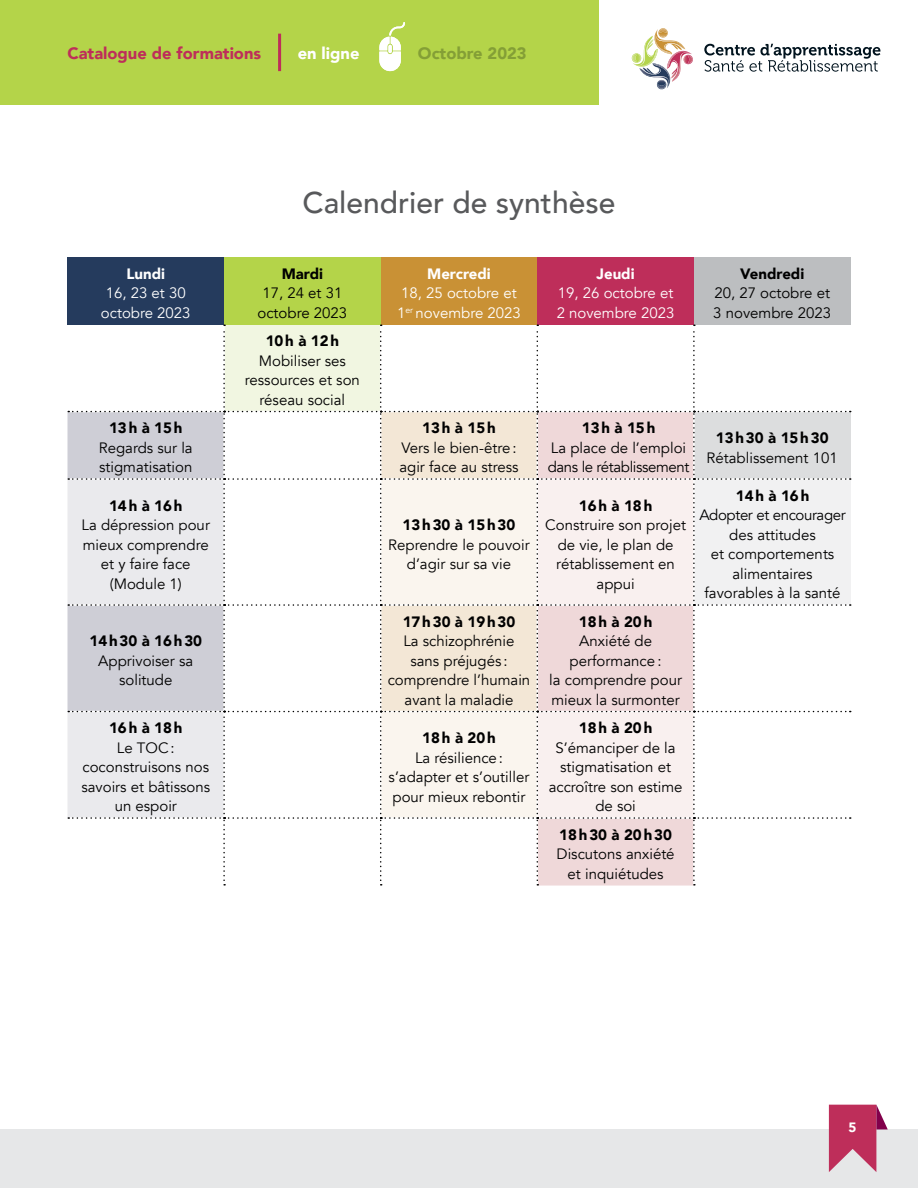
<style>
.page{position:relative;width:918px;height:1188px;background:#fff}
.page>*{position:absolute;margin:0;border:0;box-sizing:border-box;transform-origin:0 0}
.t1{font:500 30px "Avenir";color:#58595b}
.t2{font:900 16.5px "Avenir";color:#be2e5a}
.t3{font:900 16.5px "Avenir";color:#849f36}
.t4{font:900 16.5px "Avenir";color:#fff}
.t5{font:15px/19.5px "Avenir";color:#000;text-align:center}
.t6{font:900 15px "Avenir";color:#000}
.t7{font:15px/19.5px "Avenir";color:#fff}
.t8{font:900 15px "Avenir";letter-spacing:.06em;color:#000}
.t9{font:15px/19.5px "Avenir";letter-spacing:-.025em;color:#000}
.t10{font:900 15px "Avenir";color:#fff}
.t11{font:900 13.5px "Avenir";color:#fff}
</style>
<div class="page">
<div style="left:0;top:0;width:598px;height:105px;background:#b4d449"></div>
<svg style="left:632px;top:28px;width:61px;height:62px"></svg>
<svg style="left:704px;top:44px;width:176px;height:28px"></svg>
<svg style="left:379px;top:22px;width:26px;height:50px"></svg>
<hr style="left:278px;top:34px;width:3px;height:37px;background:#be2e5a">
<div style="left:0;top:1129px;width:918px;height:59px;background:#e6e7e8"></div>
<svg style="left:829px;top:1105px;width:59px;height:67px"></svg>
<div style="left:68px;top:257px;width:156px;height:68px;background:#253b5d"></div>
<div style="left:224px;top:257px;width:157px;height:68px;background:#b4d449"></div>
<div style="left:381px;top:257px;width:156px;height:68px;background:#c99135"></div>
<div style="left:537px;top:257px;width:157px;height:68px;background:#be2e5a"></div>
<div style="left:694px;top:257px;width:156px;height:68px;background:#bcbec0"></div>
<svg style="left:68px;top:325px;width:783px;height:561px"></svg>
<p class="t2" style="left:68px;top:40px;width:195px">Catalogue de formations</p>
<p class="t4" style="left:298px;top:40px;width:63px">en ligne</p>
<p class="t3" style="left:418px;top:40px;width:110px">Octobre 2023</p>
<h1 class="t1" style="left:303px;top:176px;width:314px">Calendrier de synthèse</h1>
<p class="t10" style="left:126px;top:261px;width:40px">Lundi</p>
<p class="t7" style="left:101px;top:284px;width:91px;text-align:center">16, 23 et 30 octobre 2023</p>
<p class="t6" style="left:109px;top:415px;width:75px">13h à 15h</p>
<p class="t5" style="left:99px;top:438px;width:95px;text-align:left">Regards sur la stigmatisation</p>
<p class="t6" style="left:282px;top:261px;width:43px">Mardi</p>
<p class="t5" style="left:258px;top:284px;width:91px">17, 24 et 31 octobre 2023</p>
<p class="t6" style="left:266px;top:328px;width:75px">10h à 12h</p>
<p class="t5" style="left:245px;top:351px;width:117px">Mobiliser ses ressources et son réseau social</p>
<p class="t10" style="left:427px;top:261px;width:65px">Mercredi</p>
<p class="t7" style="left:397px;top:284px;width:125px">18, 25 octobre et<br>1<sup>er</sup> novembre 2023</p>
<p class="t6" style="left:422px;top:415px;width:75px">13h à 15h</p>
<p class="t5" style="left:399px;top:438px;width:121px;text-align:left">Vers le bien-être: agir face au stress</p>
<p class="t6" style="left:109px;top:492px;width:75px">14h à 16h</p>
<p class="t5" style="left:82px;top:515px;width:130px">La dépression pour mieux comprendre et y faire face (Module 1)</p>
<p class="t8" style="left:403px;top:512px;width:114px">13h30 à 15h30</p>
<p class="t5" style="left:388px;top:535px;width:143px">Reprendre le pouvoir d’agir sur sa vie</p>
<p class="t8" style="left:89px;top:628px;width:114px">14h30 à 16h30</p>
<p class="t5" style="left:98px;top:651px;width:96px">Apprivoiser sa solitude</p>
<p class="t6" style="left:109px;top:715px;width:75px">16h à 18h</p>
<p class="t5" style="left:81px;top:738px;width:130px">Le TOC: coconstruisons nos savoirs et bâtissons un espoir</p>
<p class="t8" style="left:403px;top:609px;width:114px">17h30 à 19h30</p>
<p class="t5" style="left:388px;top:632px;width:144px">La schizophrénie sans préjugés : comprendre l’humain avant la maladie</p>
<p class="t6" style="left:422px;top:725px;width:75px">18h à 20h</p>
<p class="t5" style="left:389px;top:748px;width:142px">La résilience: s’adapter et s’outiller pour mieux rebontir</p>
<p class="t10" style="left:597px;top:261px;width:40px">Jeudi</p>
<p class="t7" style="left:557px;top:284px;width:119px">19, 26 octobre et<br>2 novembre 2023</p>
<p class="t6" style="left:740px;top:261px;width:66px">Vendredi</p>
<p class="t5" style="left:713px;top:284px;width:119px;text-align:left">20, 27 octobre et<br>3 novembre 2023</p>
<p class="t6" style="left:582px;top:415px;width:75px">13h à 15h</p>
<p class="t9" style="left:548px;top:438px;width:143px">La place de l’emploi dans le rétablissement</p>
<p class="t6" style="left:579px;top:492px;width:75px">16h à 18h</p>
<p class="t5" style="left:545px;top:515px;width:142px">Construire son projet de vie, le plan de rétablissement en appui</p>
<p class="t6" style="left:579px;top:609px;width:75px">18h à 20h</p>
<p class="t5" style="left:549px;top:632px;width:134px">Anxiété de performance :<br>la comprendre pour mieux la surmonter</p>
<p class="t6" style="left:579px;top:715px;width:75px">18h à 20h</p>
<p class="t5" style="left:549px;top:738px;width:135px">S’émanciper de la stigmatisation et accroître son estime de soi</p>
<p class="t8" style="left:559px;top:822px;width:114px">18h30 à 20h30</p>
<p class="t5" style="left:557px;top:845px;width:120px">Discutons anxiété et inquiétudes</p>
<p class="t8" style="left:716px;top:425px;width:114px">13h30 à 15h30</p>
<p class="t5" style="left:707px;top:448px;width:133px">Rétablissement 101</p>
<p class="t6" style="left:736px;top:483px;width:75px">14h à 16h</p>
<p class="t5" style="left:699px;top:506px;width:148px">Adopter et encourager des attitudes<br>et comportements alimentaires favorables à la santé</p>
<p class="t11" style="left:849px;top:1115px;width:9px">5</p>
</div>
